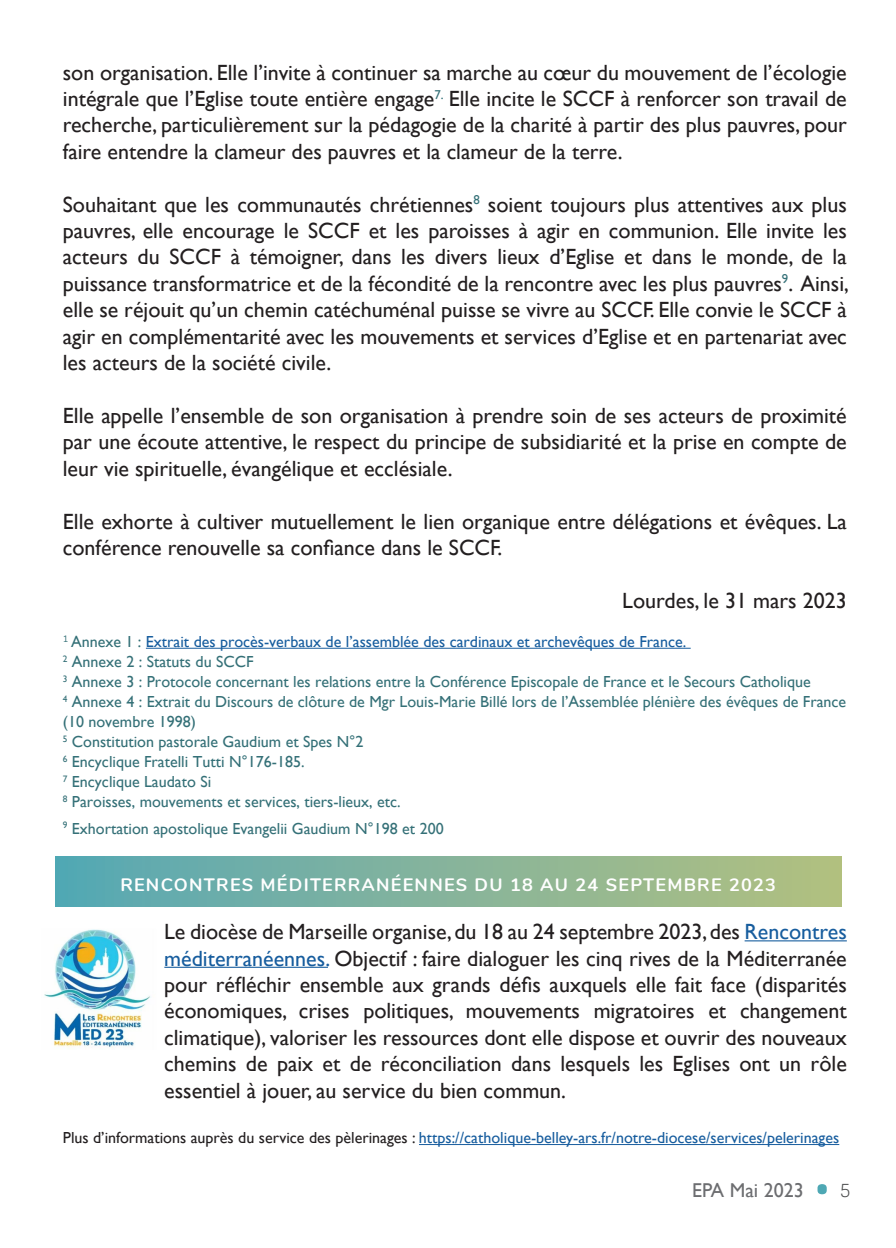
<style>
.page{position:relative;width:896px;height:1248px;background:#fff}
.page>*{position:absolute;margin:0;border:0;box-sizing:border-box;transform-origin:0 0}
.t1{font:300 72px "Sofia Sans";color:#4ea8b4}
.t2{font:22px/26.4px "Gill Sans";color:#231f20;text-align:justify}
.t3{font:20px "Gill Sans";color:#6c6d70}
.t4{font:700 18px "Nunito";letter-spacing:.07em;color:#fff}
.t5{font:16px/20px "Gill Sans";color:#347077}
.t6{font:16px "Gill Sans";color:#175d9e}
.s1{color:#175d9e}
.s2{color:#231f20}
</style>
<div class="page">
<hr style="left:146px;top:647px;width:545px;height:1px;background:#175d9e">
<hr style="left:744px;top:940px;width:103px;height:1px;background:#175d9e">
<hr style="left:164px;top:966px;width:164px;height:1px;background:#175d9e">
<hr style="left:419px;top:1143px;width:420px;height:1px;background:#175d9e">
<div style="left:55px;top:856px;width:786px;height:50px;background:linear-gradient(to right,#56a8b5,#b3c080)"></div>
<img style="left:44px;top:929px;width:107px;height:119px">
<p class="t2" style="left:63px;top:59px;width:785px">son organisation. Elle l’invite à continuer sa marche au cœur du mouvement de l’écologie intégrale que l’Eglise toute entière engage<sup>7.</sup> Elle incite le SCCF à renforcer son travail de recherche, particulièrement sur la pédagogie de la charité à partir des plus pauvres, pour faire entendre la clameur des pauvres et la clameur de la terre.</p>
<p class="t2" style="left:63px;top:191px;width:787px">Souhaitant que les communautés chrétiennes<sup>8</sup> soient toujours plus attentives aux plus pauvres, elle encourage le SCCF et les paroisses à agir en communion. Elle invite les acteurs du SCCF à témoigner, dans les divers lieux d’Eglise et dans le monde, de la puissance transformatrice et de la fécondité de la rencontre avec les plus pauvres<sup>9</sup>. Ainsi, elle se réjouit qu’un chemin catéchuménal puisse se vivre au SCCF. Elle convie le SCCF à agir en complémentarité avec les mouvements et services d’Eglise et en partenariat avec les acteurs de la société civile.</p>
<p class="t2" style="left:63px;top:402px;width:785px">Elle appelle l’ensemble de son organisation à prendre soin de ses acteurs de proximité par une écoute attentive, le respect du principe de subsidiarité et la prise en compte de leur vie spirituelle, évangélique et ecclésiale.</p>
<p class="t2" style="left:63px;top:508px;width:785px">Elle exhorte à cultiver mutuellement le lien organique entre délégations et évêques. La conférence renouvelle sa confiance dans le SCCF.</p>
<p class="t2" style="left:622px;top:587px;width:226px">Lourdes, le 31 mars 2023</p>
<p class="t5" style="left:63px;top:632px;width:785px"><sup>1</sup> Annexe 1 : <span class="s1">Extrait des procès-verbaux de l’assemblée des cardinaux et archevêques de France.<br></span><sup>2</sup> Annexe 2 : Statuts du SCCF<br><sup>3</sup> Annexe 3 : Protocole concernant les relations entre la Conférence Episcopale de France et le Secours Catholique<br><sup>4</sup> Annexe 4 : Extrait du Discours de clôture de Mgr Louis-Marie Billé lors de l’Assemblée plénière des évêques de France (10 novembre 1998)<br><sup>5</sup> Constitution pastorale Gaudium et Spes N°2<br><sup>6</sup> Encyclique Fratelli Tutti N°176-185.<br><sup>7</sup> Encyclique Laudato Si<br><sup>8</sup> Paroisses, mouvements et services, tiers-lieux, etc.</p>
<p class="t5" style="left:63px;top:818px;width:382px"><sup>9</sup> Exhortation apostolique Evangelii Gaudium N°198 et 200</p>
<p class="t4" style="left:120px;top:871px;width:657px">RENCONTRES MÉDITERRANÉENNES DU 18 AU 24 SEPTEMBRE 2023</p>
<p class="t2" style="left:164px;top:918px;width:684px">Le diocèse de Marseille organise, du 18 au 24 septembre 2023, des <span class="s1">Rencontres méditerranéennes.</span> Objectif : faire dialoguer les cinq rives de la Méditerranée pour réfléchir ensemble aux grands défis auxquels elle fait face (disparités économiques, crises politiques, mouvements migratoires et changement climatique), valoriser les ressources dont elle dispose et ouvrir des nouveaux chemins de paix et de réconciliation dans lesquels les Eglises ont un rôle essentiel à jouer, au service du bien commun.</p>
<p class="t6" style="left:63px;top:1128px;width:778px"><span class="s2">Plus d’informations auprès du service des pèlerinages :</span> https://catholique-belley-ars.fr/notre-diocese/services/pelerinages</p>
<p class="t3" style="left:692px;top:1177px;width:113px">EPA Mai 2023</p>
<h1 class="t1" style="left:812px;top:1143px;width:40px">• <sup>5</sup></h1>
</div>
